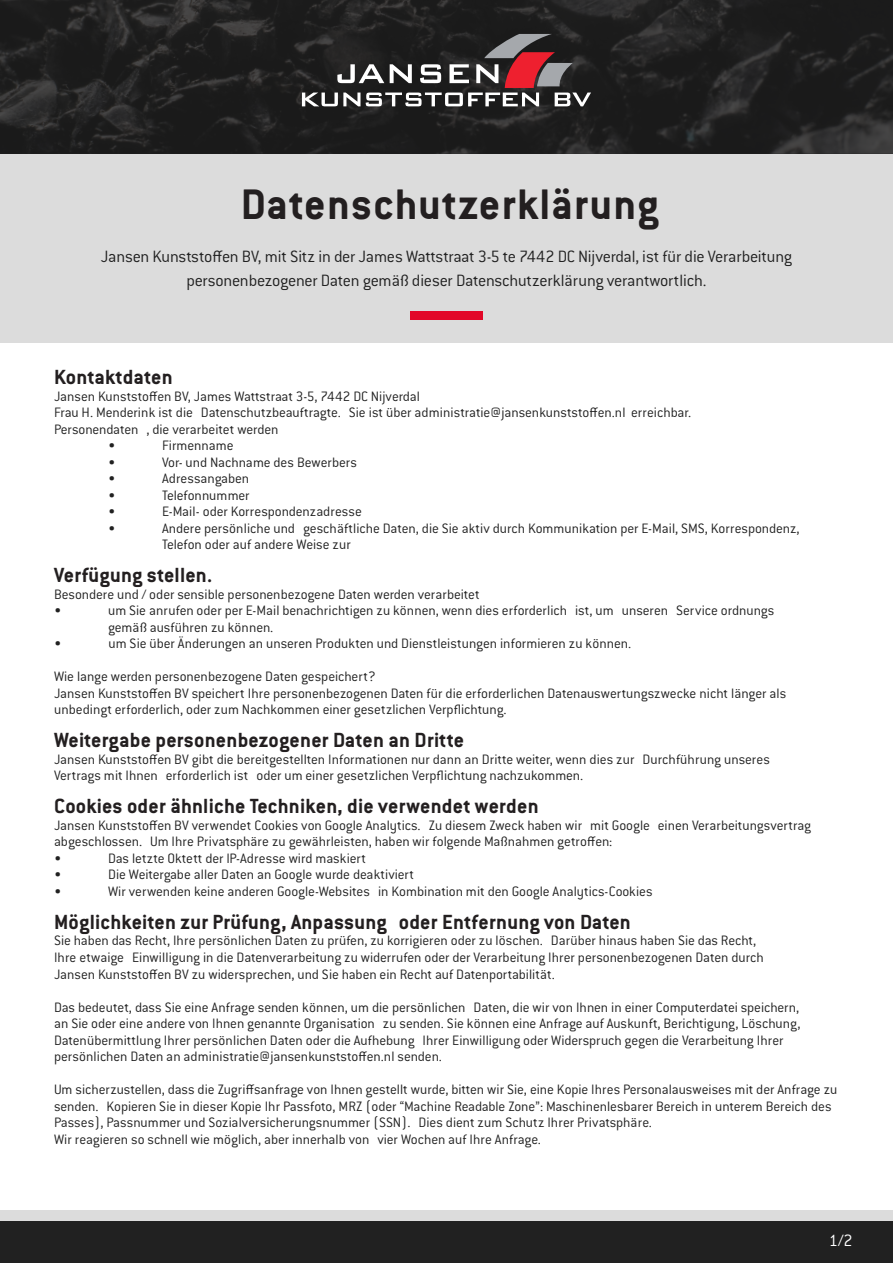
<style>
.page{position:relative;width:893px;height:1263px;background:#fff}
.page>*{position:absolute;margin:0;border:0;box-sizing:border-box;transform-origin:0 0}
.t1{font:700 46.95px "Conduit ITC Std";letter-spacing:.025em;color:#231f20}
.t2{font:700 22.5px "Conduit ITC Std";letter-spacing:.01em;color:#231f20}
.t3{font:300 18px "Conduit ITC Std";letter-spacing:-.015em;color:#212121}
.t4{font:300 18px "Conduit ITC Std";color:#fff}
.t5{font:300 15px/16.5px "Conduit ITC Std";letter-spacing:-.005em;color:#212121}
</style>
<div class="page">
<div style="left:0;top:154px;width:893px;height:188px;background:#dcdcdc"></div>
<div style="left:410px;top:311px;width:73px;height:9px;background:#e20828"></div>
<img style="left:0;top:0;width:893px;height:154px">
<svg style="left:302px;top:34px;width:289px;height:72px;background:#504546"></svg>
<div style="left:0;top:1219px;width:893px;height:44px;background:#212121"></div>
<div style="left:0;top:1210px;width:893px;height:10px;background:#dcdcdc"></div>
<p class="t1" style="left:241px;top:176px;width:419px">Datenschutzerklärung</p>
<p class="t3" style="left:101px;top:245px;width:693px">Jansen Kunststoffen BV, mit Sitz in der James Wattstraat 3-5 te 7442 DC Nijverdal, ist für die Verarbeitung</p>
<p class="t3" style="left:186px;top:269px;width:521px">personenbezogener Daten gemäß dieser Datenschutzerklärung verantwortlich.</p>
<p class="t2" style="left:54px;top:364px;width:120px">Kontaktdaten</p>
<p class="t5" style="left:54px;top:388px;width:367px">Jansen Kunststoffen BV, James Wattstraat 3-5, 7442 DC Nijverdal</p>
<p class="t5" style="left:54px;top:404px;width:639px">Frau H. Menderink ist die Datenschutzbeauftragte. Sie ist über administratie@jansenkunststoffen.nl erreichbar.</p>
<p class="t5" style="left:54px;top:421px;width:226px">Personendaten , die verarbeitet werden</p>
<p class="t5" style="left:108px;top:437px;width:9px">•</p>
<p class="t5" style="left:162px;top:437px;width:73px">Firmenname</p>
<p class="t5" style="left:108px;top:454px;width:9px">•</p>
<p class="t5" style="left:162px;top:454px;width:196px">Vor- und Nachname des Bewerbers</p>
<p class="t5" style="left:108px;top:470px;width:9px">•</p>
<p class="t5" style="left:162px;top:470px;width:89px">Adressangaben</p>
<p class="t5" style="left:108px;top:487px;width:9px">•</p>
<p class="t5" style="left:162px;top:487px;width:89px">Telefonnummer</p>
<p class="t5" style="left:108px;top:503px;width:9px">•</p>
<p class="t5" style="left:162px;top:503px;width:201px">E-Mail- oder Korrespondenzadresse</p>
<p class="t5" style="left:108px;top:520px;width:9px">•</p>
<p class="t5" style="left:162px;top:520px;width:639px">Andere persönliche und geschäftliche Daten, die Sie aktiv durch Kommunikation per E-Mail, SMS, Korrespondenz,</p>
<p class="t5" style="left:162px;top:536px;width:190px">Telefon oder auf andere Weise zur</p>
<p class="t2" style="left:54px;top:562px;width:160px">Verfügung stellen.</p>
<p class="t5" style="left:54px;top:586px;width:427px">Besondere und / oder sensible personenbezogene Daten werden verarbeitet</p>
<p class="t5" style="left:54px;top:602px;width:9px">•</p>
<p class="t5" style="left:108px;top:602px;width:668px">um Sie anrufen oder per E-Mail benachrichtigen zu können, wenn dies erforderlich ist, um unseren Service ordnungs gemäß ausführen zu können.</p>
<p class="t5" style="left:54px;top:635px;width:9px">•</p>
<p class="t5" style="left:108px;top:635px;width:524px">um Sie über Änderungen an unseren Produkten und Dienstleistungen informieren zu können.</p>
<p class="t5" style="left:54px;top:668px;width:323px">Wie lange werden personenbezogene Daten gespeichert?</p>
<p class="t5" style="left:54px;top:685px;width:734px">Jansen Kunststoffen BV speichert Ihre personenbezogenen Daten für die erforderlichen Datenauswertungszwecke nicht länger als</p>
<p class="t5" style="left:54px;top:701px;width:454px">unbedingt erforderlich, oder zum Nachkommen einer gesetzlichen Verpflichtung.</p>
<p class="t2" style="left:54px;top:727px;width:412px">Weitergabe personenbezogener Daten an Dritte</p>
<p class="t5" style="left:54px;top:751px;width:717px">Jansen Kunststoffen BV gibt die bereitgestellten Informationen nur dann an Dritte weiter, wenn dies zur Durchführung unseres</p>
<p class="t5" style="left:54px;top:767px;width:531px">Vertrags mit Ihnen erforderlich ist oder um einer gesetzlichen Verpflichtung nachzukommen.</p>
<p class="t2" style="left:54px;top:793px;width:486px">Cookies oder ähnliche Techniken, die verwendet werden</p>
<p class="t5" style="left:54px;top:817px;width:759px">Jansen Kunststoffen BV verwendet Cookies von Google Analytics. Zu diesem Zweck haben wir mit Google einen Verarbeitungsvertrag</p>
<p class="t5" style="left:54px;top:833px;width:560px">abgeschlossen. Um Ihre Privatsphäre zu gewährleisten, haben wir folgende Maßnahmen getroffen:</p>
<p class="t5" style="left:54px;top:850px;width:9px">•</p>
<p class="t5" style="left:108px;top:850px;width:260px">Das letzte Oktett der IP-Adresse wird maskiert</p>
<p class="t5" style="left:54px;top:866px;width:9px">•</p>
<p class="t5" style="left:108px;top:866px;width:308px">Die Weitergabe aller Daten an Google wurde deaktiviert</p>
<p class="t5" style="left:54px;top:883px;width:9px">•</p>
<p class="t5" style="left:108px;top:883px;width:546px">Wir verwenden keine anderen Google-Websites in Kombination mit den Google Analytics-Cookies</p>
<p class="t2" style="left:54px;top:908px;width:578px">Möglichkeiten zur Prüfung, Anpassung oder Entfernung von Daten</p>
<p class="t5" style="left:54px;top:932px;width:704px">Sie haben das Recht, Ihre persönlichen Daten zu prüfen, zu korrigieren oder zu löschen. Darüber hinaus haben Sie das Recht,</p>
<p class="t5" style="left:54px;top:949px;width:711px">Ihre etwaige Einwilligung in die Datenverarbeitung zu widerrufen oder der Verarbeitung Ihrer personenbezogenen Daten durch</p>
<p class="t5" style="left:54px;top:965px;width:502px">Jansen Kunststoffen BV zu widersprechen, und Sie haben ein Recht auf Datenportabilität.</p>
<p class="t5" style="left:54px;top:998px;width:747px">Das bedeutet, dass Sie eine Anfrage senden können, um die persönlichen Daten, die wir von Ihnen in einer Computerdatei speichern,</p>
<p class="t5" style="left:54px;top:1015px;width:748px">an Sie oder eine andere von Ihnen genannte Organisation zu senden. Sie können eine Anfrage auf Auskunft, Berichtigung, Löschung,</p>
<p class="t5" style="left:54px;top:1031px;width:731px">Datenübermittlung Ihrer persönlichen Daten oder die Aufhebung Ihrer Einwilligung oder Widerspruch gegen die Verarbeitung Ihrer</p>
<p class="t5" style="left:54px;top:1048px;width:390px">persönlichen Daten an administratie@jansenkunststoffen.nl senden.</p>
<p class="t5" style="left:54px;top:1081px;width:785px">Um sicherzustellen, dass die Zugriffsanfrage von Ihnen gestellt wurde, bitten wir Sie, eine Kopie Ihres Personalausweises mit der Anfrage zu senden. Kopieren Sie in dieser Kopie Ihr Passfoto, MRZ (oder “Machine Readable Zone”: Maschinenlesbarer Bereich in unterem Bereich des<br>Passes), Passnummer und Sozialversicherungsnummer (SSN). Dies dient zum Schutz Ihrer Privatsphäre.</p>
<p class="t5" style="left:54px;top:1130px;width:489px">Wir reagieren so schnell wie möglich, aber innerhalb von vier Wochen auf Ihre Anfrage.</p>
<p class="t4" style="left:829px;top:1229px;width:25px">1/2</p>
</div>
